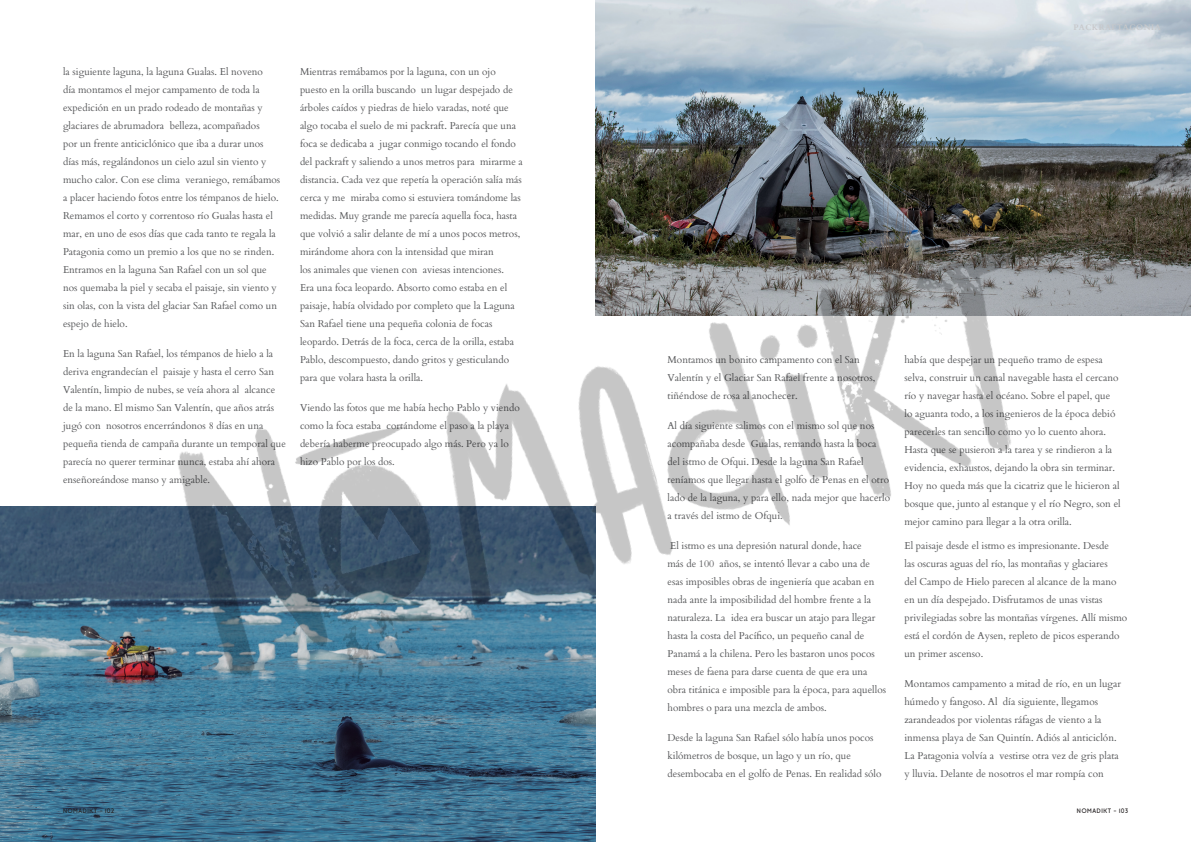
<style>
.page{position:relative;width:1191px;height:842px;background:#fff}
.page>*{position:absolute;margin:0;border:0;box-sizing:border-box;transform-origin:0 0}
.Body_text{font:10px/18px "Cardo";color:#57585a}
.List_Paragraph{font:700 8px "Cardo";letter-spacing:.05em;color:#c7c8ca}
.t1{font:6px "Picadilly";letter-spacing:.1em;color:#231f20}
</style>
<div class="page">
<img style="left:595px;top:0;width:596px;height:120px">
<img style="left:0;top:507px;width:595px;height:335px">
<img style="left:43px;top:120px;width:1148px;height:646px">
<p class="Body_text" style="left:63px;top:62px;width:219px">la siguiente laguna, la laguna Gualas. El noveno<br>día montamos el mejor campamento de toda la expedición en un prado rodeado de montañas y glaciares de abrumadora belleza, acompañados<br>por un frente anticiclónico que iba a durar unos días más, regalándonos un cielo azul sin viento y mucho calor. Con ese clima veraniego, remábamos a placer haciendo fotos entre los témpanos de hielo.<br>Remamos el corto y correntoso río Gualas hasta el mar, en uno de esos días que cada tanto te regala la Patagonia como un premio a los que no se rinden.<br>Entramos en la laguna San Rafael con un sol que nos quemaba la piel y secaba el paisaje, sin viento y sin olas, con la vista del glaciar San Rafael como un espejo de hielo.</p>
<p class="Body_text" style="left:63px;top:344px;width:224px">En la laguna San Rafael, los témpanos de hielo a la deriva engrandecían el paisaje y hasta el cerro San Valentín, limpio de nubes, se veía ahora al alcance de la mano. El mismo San Valentín, que años atrás jugó con nosotros encerrándonos 8 días en una pequeña tienda de campaña durante un temporal que parecía no querer terminar nunca, estaba ahí ahora enseñoreándose manso y amigable.</p>
<p class="Body_text" style="left:300px;top:62px;width:224px">Mientras remábamos por la laguna, con un ojo puesto en la orilla buscando un lugar despejado de árboles caídos y piedras de hielo varadas, noté que algo tocaba el suelo de mi packraft. Parecía que una foca se dedicaba a jugar conmigo tocando el fondo del packraft y saliendo a unos metros para mirarme a distancia. Cada vez que repetía la operación salía más cerca y me miraba como si estuviera tomándome las medidas. Muy grande me parecía aquella foca, hasta que volvió a salir delante de mí a unos pocos metros, mirándome ahora con la intensidad que miran<br>los animales que vienen con aviesas intenciones.<br>Era una foca leopardo. Absorto como estaba en el paisaje, había olvidado por completo que la Laguna San Rafael tiene una pequeña colonia de focas leopardo. Detrás de la foca, cerca de la orilla, estaba Pablo, descompuesto, dando gritos y gesticulando para que volara hasta la orilla.</p>
<p class="Body_text" style="left:300px;top:398px;width:221px">Viendo las fotos que me había hecho Pablo y viendo como la foca estaba cortándome el paso a la playa debería haberme preocupado algo más. Pero ya lo hizo Pablo por los dos.</p>
<p class="List_Paragraph" style="left:1073px;top:21px;width:89px">PACKRAFTAGONIA</p>
<p class="Body_text" style="left:667px;top:350px;width:209px">Montamos un bonito campamento con el San<br>Valentín y el Glaciar San Rafael frente a nosotros, tiñéndose de rosa al anochecer.</p>
<p class="Body_text" style="left:667px;top:416px;width:224px">Al día siguiente salimos con el mismo sol que nos acompañaba desde Gualas, remando hasta la boca del istmo de Ofqui. Desde la laguna San Rafael teníamos que llegar hasta el golfo de Penas en el otro lado de la laguna, y para ello, nada mejor que hacerlo a través del istmo de Ofqui.</p>
<p class="Body_text" style="left:667px;top:536px;width:220px">El istmo es una depresión natural donde, hace<br>más de 100 años, se intentó llevar a cabo una de esas imposibles obras de ingeniería que acaban en nada ante la imposibilidad del hombre frente a la naturaleza. La idea era buscar un atajo para llegar hasta la costa del Pacífico, un pequeño canal de Panamá a la chilena. Pero les bastaron unos pocos meses de faena para darse cuenta de que era una obra titánica e imposible para la época, para aquellos hombres o para una mezcla de ambos.</p>
<p class="Body_text" style="left:667px;top:728px;width:215px">Desde la laguna San Rafael sólo había unos pocos kilómetros de bosque, un lago y un río, que desembocaba en el golfo de Penas. En realidad sólo</p>
<p class="Body_text" style="left:904px;top:350px;width:218px">había que despejar un pequeño tramo de espesa selva, construir un canal navegable hasta el cercano río y navegar hasta el océano. Sobre el papel, que<br>lo aguanta todo, a los ingenieros de la época debió parecerles tan sencillo como yo lo cuento ahora.<br>Hasta que se pusieron a la tarea y se rindieron a la evidencia, exhaustos, dejando la obra sin terminar.<br>Hoy no queda más que la cicatriz que le hicieron al bosque que, junto al estanque y el río Negro, son el mejor camino para llegar a la otra orilla.</p>
<p class="Body_text" style="left:904px;top:536px;width:224px">El paisaje desde el istmo es impresionante. Desde<br>las oscuras aguas del río, las montañas y glaciares<br>del Campo de Hielo parecen al alcance de la mano en un día despejado. Disfrutamos de unas vistas privilegiadas sobre las montañas vírgenes. Allí mismo está el cordón de Aysen, repleto de picos esperando un primer ascenso.</p>
<p class="Body_text" style="left:904px;top:674px;width:218px">Montamos campamento a mitad de río, en un lugar húmedo y fangoso. Al día siguiente, llegamos zarandeados por violentas ráfagas de viento a la inmensa playa de San Quintín. Adiós al anticiclón.<br>La Patagonia volvía a vestirse otra vez de gris plata y lluvia. Delante de nosotros el mar rompía con</p>
<p class="t1" style="left:63px;top:807px;width:53px">NOMADIKT - 102</p>
<p class="t1" style="left:1077px;top:807px;width:53px">NOMADIKT - 103</p>
</div>
